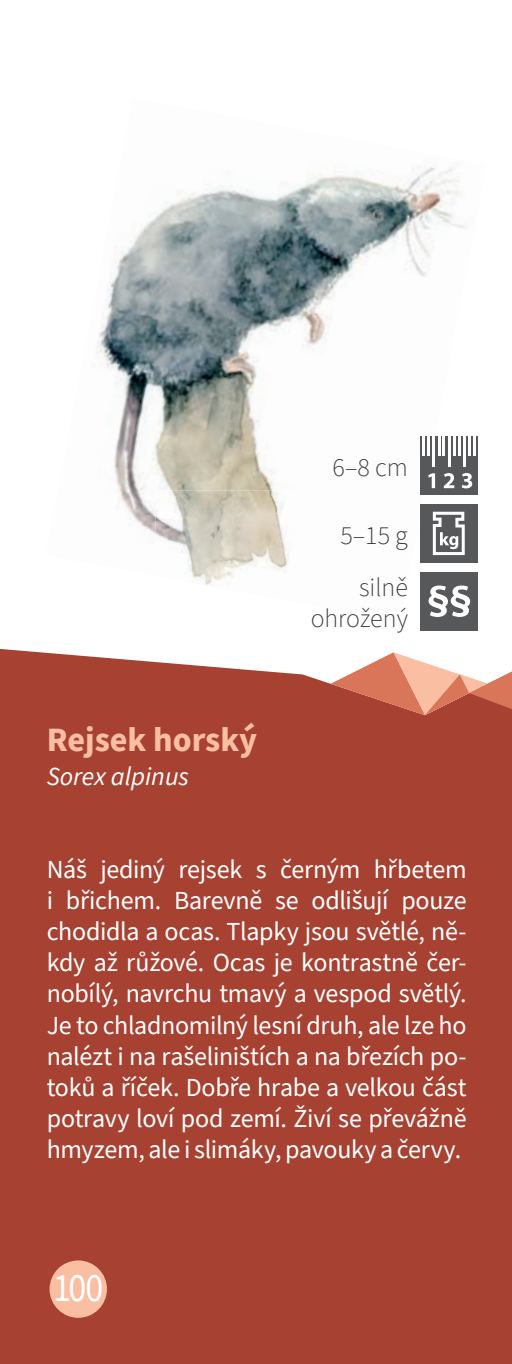
<style>
.page{position:relative;width:512px;height:1364px;background:#fff}
.page>*{position:absolute;margin:0;border:0;box-sizing:border-box;transform-origin:0 0}
.t1{font:40px "Source Sans Pro";color:#fff;scale:.9 1}
.t2{font:700 34px "Source Sans Pro";color:#fabea3}
.t3{font:26px/31.2px "Source Sans Pro";letter-spacing:-.01em;color:#fff;text-align:justify}
.t4{font:300 26px/31.2px "Source Sans Pro";color:#3e3e3f;text-align:right}
.t5{font:italic 26px "Source Sans Pro";color:#fff}
</style>
<div class="page">
<img style="left:92px;top:167px;width:386px;height:409px">
<img style="left:156px;top:490px;width:265px;height:96px">
<div style="left:419px;top:504px;width:58px;height:58px;background:#57585a"></div>
<svg style="left:432px;top:512px;width:32px;height:43px"></svg>
<div style="left:419px;top:436px;width:58px;height:58px;background:#57585a"></div>
<hr style="left:422px;top:436px;width:2px;height:20px;background:#fff">
<hr style="left:427px;top:436px;width:2px;height:20px;background:#fff">
<hr style="left:432px;top:436px;width:2px;height:30px;background:#fff">
<hr style="left:437px;top:436px;width:3px;height:20px;background:#fff">
<hr style="left:442px;top:436px;width:3px;height:20px;background:#fff">
<hr style="left:448px;top:436px;width:2px;height:30px;background:#fff">
<hr style="left:453px;top:436px;width:2px;height:20px;background:#fff">
<hr style="left:458px;top:436px;width:2px;height:20px;background:#fff">
<hr style="left:463px;top:436px;width:3px;height:30px;background:#fff">
<hr style="left:468px;top:436px;width:2px;height:20px;background:#fff">
<hr style="left:473px;top:436px;width:2px;height:20px;background:#fff">
<svg style="left:428px;top:473px;width:7px;height:15px"></svg>
<svg style="left:443px;top:473px;width:11px;height:15px"></svg>
<svg style="left:461px;top:473px;width:11px;height:15px"></svg>
<div style="left:419px;top:572px;width:58px;height:58px;background:#57585a"></div>
<svg style="left:428px;top:585px;width:42px;height:32px"></svg>
<div style="left:0;top:649px;width:511px;height:715px;background:#a74131"></div>
<svg style="left:330px;top:652px;width:181px;height:63px"></svg>
<div style="left:49px;top:1260px;width:58px;height:57px;background:#fabea3;border-radius:50%"></div>
<svg style="left:0;top:1360px;width:4px;height:4px"></svg>
<svg style="left:509px;top:1360px;width:3px;height:4px"></svg>
<p class="t4" style="left:332px;top:452px;width:77px">6–8 cm</p>
<p class="t4" style="left:340px;top:520px;width:69px">5–15 g</p>
<h2 class="t2" style="left:47px;top:716px;width:212px">Rejsek horský</h2>
<p class="t5" style="left:47px;top:759px;width:144px">Sorex alpinus</p>
<p class="t4" style="left:310px;top:572px;width:99px">silně ohrožený</p>
<p class="t3" style="left:47px;top:854px;width:421px">Náš jediný rejsek s černým hřbetem i břichem. Barevně se odlišují pouze chodidla a ocas. Tlapky jsou světlé, ně&shy;kdy až růžové. Ocas je kontrastně čer&shy;nobílý, navrchu tmavý a vespod světlý.<br>Je to chladnomilný lesní druh, ale lze ho nalézt i na rašeliništích a na březích po&shy;toků a říček. Dobře hrabe a velkou část potravy loví pod zemí. Živí se převážně hmyzem, ale i slimáky, pavouky a červy.</p>
<h1 class="t1" style="left:53px;top:1261px;width:57px">100</h1>
</div>
